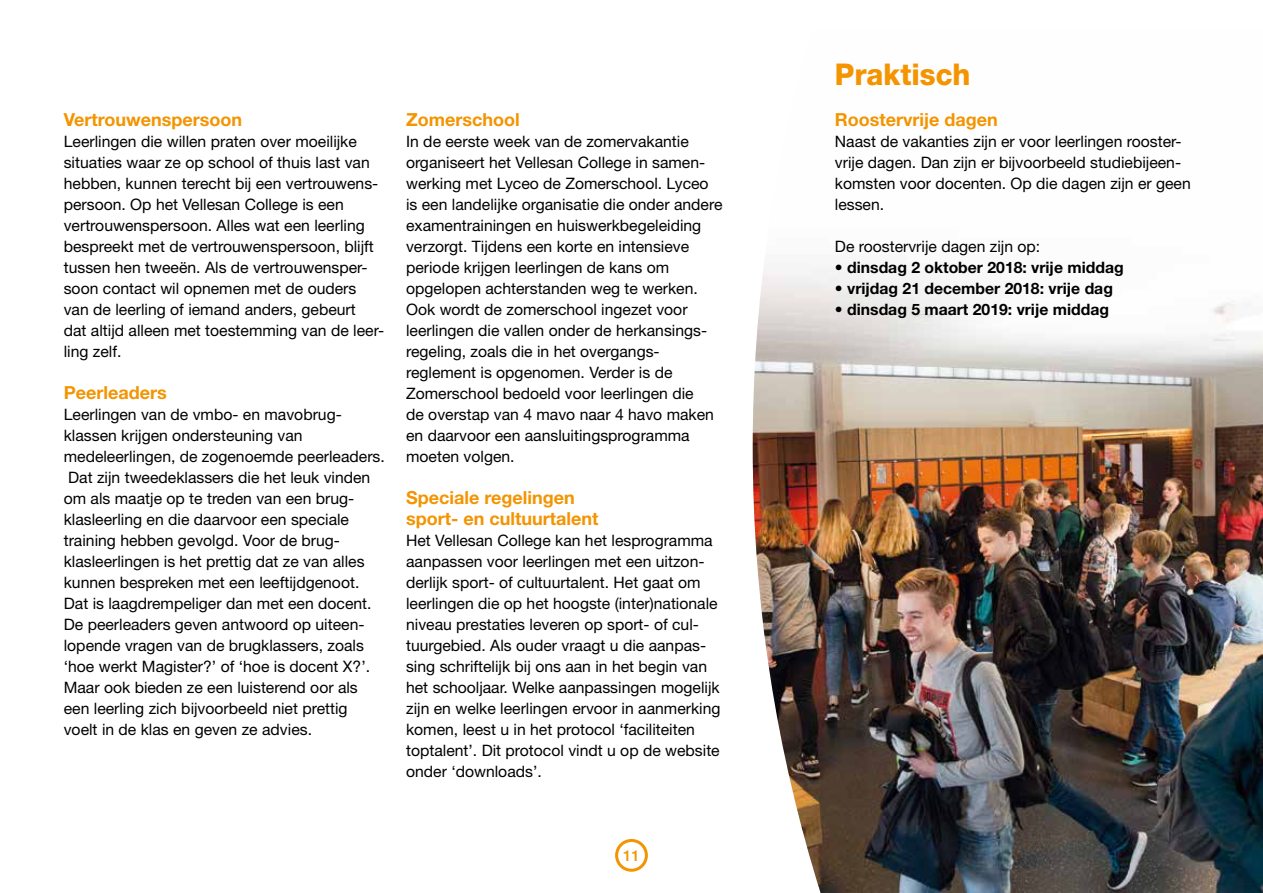
<style>
.page{position:relative;width:1263px;height:893px;background:#fff}
.page>*{position:absolute;margin:0;border:0;box-sizing:border-box;transform-origin:0 0}
.t1{font:800 30px "Helvetica Neue LT Std";color:#f39400;scale:.95 1}
.t2{font:700 18px/21px "Helvetica Neue LT Std";color:#f39400}
.t3{font:15.75px/21px "Helvetica Neue LT Std";color:#000}
.t4{font:700 15.75px "Helvetica Neue LT Std";color:#000}
.t5{font:500 15px "Helvetica Neue LT Std";color:#f39400}
</style>
<div class="page">
<img style="left:753px;top:268px;width:510px;height:625px">
<div style="left:615px;top:839px;width:33px;height:33px;border:3px solid #f39400;border-radius:50%"></div>
<p class="t2" style="left:64px;top:109px;width:180px">Vertrouwenspersoon</p>
<p class="t3" style="left:64px;top:131px;width:322px">Leerlingen die willen praten over moeilijke situaties waar ze op school of thuis last van hebben, kunnen terecht bij een vertrouwens&shy;persoon. Op het Vellesan College is een vertrouwenspersoon. Alles wat een leerling bespreekt met de vertrouwenspersoon, blijft tussen hen tweeën. Als de vertrouwensper&shy;soon contact wil opnemen met de ouders van de leerling of iemand anders, gebeurt<br>dat altijd alleen met toestemming van de leer&shy;ling zelf.</p>
<p class="t2" style="left:64px;top:382px;width:104px">Peerleaders</p>
<p class="t3" style="left:64px;top:404px;width:323px">Leerlingen van de vmbo- en mavobrug&shy;klassen krijgen ondersteuning van medeleerlingen, de zogenoemde peerleaders.<br>Dat zijn tweedeklassers die het leuk vinden om als maatje op te treden van een brug&shy;klasleerling en die daarvoor een speciale training hebben gevolgd. Voor de brug&shy;klasleerlingen is het prettig dat ze van alles kunnen bespreken met een leeftijdgenoot.<br>Dat is laagdrempeliger dan met een docent.<br>De peerleaders geven antwoord op uiteen&shy;lopende vragen van de brugklassers, zoals ‘hoe werkt Magister?’ of ‘hoe is docent X?’.<br>Maar ook bieden ze een luisterend oor als een leerling zich bijvoorbeeld niet prettig voelt in de klas en geven ze advies.</p>
<p class="t2" style="left:406px;top:109px;width:115px">Zomerschool</p>
<p class="t3" style="left:406px;top:131px;width:318px">In de eerste week van de zomervakantie organiseert het Vellesan College in samen&shy;werking met Lyceo de Zomerschool. Lyceo is een landelijke organisatie die onder andere examentrainingen en huiswerkbegeleiding verzorgt. Tijdens een korte en intensieve periode krijgen leerlingen de kans om opgelopen achterstanden weg te werken.<br>Ook wordt de zomerschool ingezet voor leerlingen die vallen onder de herkansings&shy;regeling, zoals die in het overgangs&shy;reglement is opgenomen. Verder is de Zomerschool bedoeld voor leerlingen die<br>de overstap van 4 mavo naar 4 havo maken en daarvoor een aansluitingsprogramma moeten volgen.</p>
<p class="t2" style="left:406px;top:487px;width:194px">Speciale regelingen sport- en cultuurtalent</p>
<p class="t3" style="left:406px;top:530px;width:316px">Het Vellesan College kan het lesprogramma aanpassen voor leerlingen met een uitzon&shy;derlijk sport- of cultuurtalent. Het gaat om leerlingen die op het hoogste (inter)nationale niveau prestaties leveren op sport- of cul&shy;tuurgebied. Als ouder vraagt u die aanpas&shy;sing schriftelijk bij ons aan in het begin van het schooljaar. Welke aanpassingen mogelijk zijn en welke leerlingen ervoor in aanmerking komen, leest u in het protocol ‘faciliteiten toptalent’. Dit protocol vindt u op de website onder ‘downloads’.</p>
<p class="t5" style="left:623px;top:846px;width:18px">11</p>
<h1 class="t1" style="left:835px;top:57px;width:144px">Praktisch</h1>
<p class="t2" style="left:835px;top:109px;width:165px">Roostervrije dagen</p>
<p class="t3" style="left:835px;top:131px;width:357px">Naast de vakanties zijn er voor leerlingen rooster&shy;vrije dagen. Dan zijn er bijvoorbeeld studiebijeen&shy;komsten voor docenten. Op die dagen zijn er geen lessen.</p>
<p class="t3" style="left:835px;top:236px;width:207px">De roostervrije dagen zijn op:</p>
<p class="t4" style="left:835px;top:258px;width:290px">• dinsdag 2 oktober 2018: vrije middag</p>
<p class="t4" style="left:835px;top:279px;width:280px">• vrijdag 21 december 2018: vrije dag</p>
<p class="t4" style="left:835px;top:300px;width:276px">• dinsdag 5 maart 2019: vrije middag</p>
</div>
